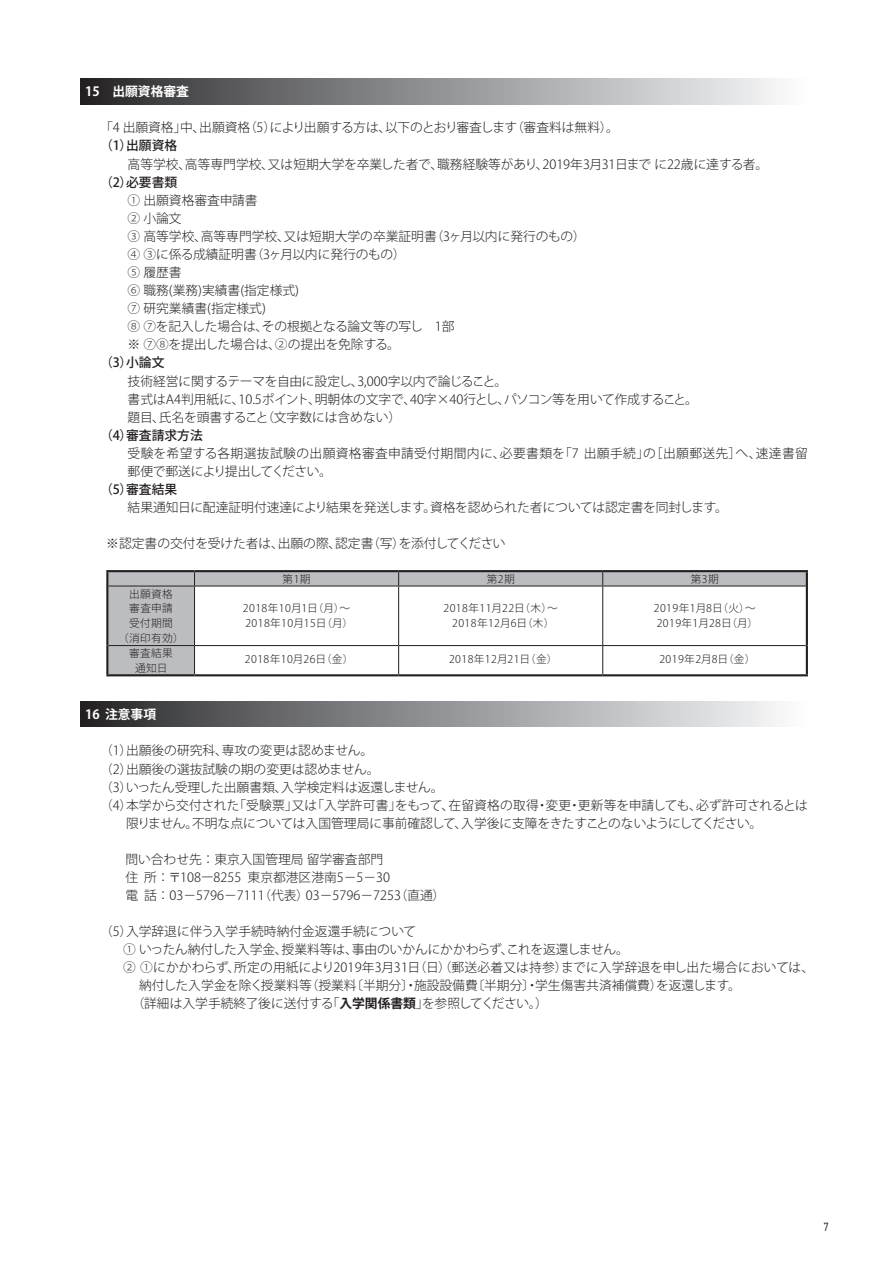
<style>
.page{position:relative;width:893px;height:1263px;background:#fff}
.page>*{position:absolute;margin:0;border:0;box-sizing:border-box;transform-origin:0 0}
.t1{font:300 12.75px/18.1px "Koz Go Pro";color:#231f20}
.t2{font:300 12.75px/18px "Koz Go Pro";letter-spacing:.03em;color:#231f20}
.t3{font:300 12.75px "Koz Go Pro";letter-spacing:-.02em;color:#231f20}
.t4{font:500 12.75px "Koz Go Pro";color:#231f20}
.t5{font:700 12.75px "Koz Go Pro";color:#fff}
.t6{font:11.7px "Static";color:#231f20}
.t7{font:300 10.65px/14.9px "Koz Go Pro";letter-spacing:.04em;color:#231f20;text-align:center}
.s1{font-weight:700}
</style>
<div class="page">
<div style="left:81px;top:701px;width:744px;height:26px;background:linear-gradient(to right,#2a2a2d,#fff)"></div>
<div style="left:81px;top:79px;width:744px;height:25px;background:linear-gradient(to right,#2a2a2d,#fff)"></div>
<svg style="left:108px;top:572px;width:698px;height:102px"></svg>
<svg style="left:194px;top:572px;width:1px;height:14px"></svg>
<svg style="left:398px;top:572px;width:1px;height:14px"></svg>
<hr style="left:108px;top:586px;width:87px;height:1px;background:#231f20">
<hr style="left:195px;top:586px;width:204px;height:1px;background:#231f20">
<hr style="left:194px;top:586px;width:1px;height:59px;background:#231f20">
<hr style="left:399px;top:586px;width:204px;height:1px;background:#231f20">
<hr style="left:398px;top:586px;width:1px;height:59px;background:#231f20">
<hr style="left:603px;top:586px;width:203px;height:1px;background:#231f20">
<hr style="left:108px;top:645px;width:87px;height:1px;background:#231f20">
<hr style="left:195px;top:645px;width:204px;height:1px;background:#231f20">
<svg style="left:194px;top:646px;width:1px;height:28px"></svg>
<hr style="left:399px;top:645px;width:204px;height:1px;background:#231f20">
<svg style="left:398px;top:646px;width:1px;height:28px"></svg>
<hr style="left:603px;top:645px;width:203px;height:1px;background:#231f20">
<hr style="left:106px;top:570px;width:89px;height:2px;background:#231f20">
<svg style="left:106px;top:572px;width:2px;height:14px"></svg>
<hr style="left:195px;top:570px;width:204px;height:2px;background:#231f20">
<hr style="left:399px;top:570px;width:204px;height:2px;background:#231f20">
<hr style="left:603px;top:570px;width:205px;height:2px;background:#231f20">
<svg style="left:806px;top:572px;width:2px;height:14px"></svg>
<hr style="left:106px;top:586px;width:2px;height:59px;background:#231f20">
<hr style="left:806px;top:586px;width:2px;height:59px;background:#231f20">
<hr style="left:106px;top:645px;width:2px;height:29px;background:#231f20">
<hr style="left:806px;top:645px;width:2px;height:29px;background:#231f20">
<hr style="left:106px;top:674px;width:89px;height:2px;background:#231f20">
<hr style="left:195px;top:674px;width:204px;height:2px;background:#231f20">
<hr style="left:399px;top:674px;width:204px;height:2px;background:#231f20">
<hr style="left:603px;top:674px;width:205px;height:2px;background:#231f20">
<svg style="left:602px;top:572px;width:1px;height:14px"></svg>
<hr style="left:602px;top:586px;width:1px;height:59px;background:#231f20">
<svg style="left:602px;top:646px;width:1px;height:28px"></svg>
<p class="t5" style="left:85px;top:83px;width:105px">15　出願資格審査</p>
<p class="t1" style="left:100px;top:119px;width:520px">「4 出願資格」中、出願資格（5）により出願する方は、以下のとおり審査します（審査料は無料）。</p>
<p class="t4" style="left:100px;top:138px;width:79px">（1）出願資格</p>
<p class="t1" style="left:128px;top:155px;width:642px">高等学校、高等専門学校、又は短期大学を卒業した者で、職務経験等があり、2019年3月31日までに22歳に達する者。</p>
<p class="t4" style="left:100px;top:174px;width:79px">（2）必要書類</p>
<p class="t1" style="left:128px;top:191px;width:459px">① 出願資格審査申請書<br>② 小論文<br>③ 高等学校、高等専門学校、又は短期大学の卒業証明書（3ヶ月以内に発行のもの）<br>④ ③に係る成績証明書（3ヶ月以内に発行のもの）<br>⑤ 履歴書<br>⑥ 職務(業務)実績書(指定様式)<br>⑦ 研究業績書(指定様式)<br>⑧ ⑦を記入した場合は、その根拠となる論文等の写し　1部<br>※ ⑦⑧を提出した場合は、②の提出を免除する。</p>
<p class="t4" style="left:100px;top:355px;width:66px">（3）小論文</p>
<p class="t1" style="left:128px;top:372px;width:572px">技術経営に関するテーマを自由に設定し、3,000字以内で論じること。<br>書式はA4判用紙に、10.5ポイント、明朝体の文字で、40字×40行とし、パソコン等を用いて作成すること。題目、氏名を頭書すること（文字数には含めない）</p>
<p class="t4" style="left:100px;top:427px;width:104px">（4）審査請求方法</p>
<p class="t2" style="left:128px;top:444px;width:682px">受験を希望する各期選抜試験の出願資格審査申請受付期間内に、必要書類を「7 出願手続」の［出願郵送先］へ、速達書留郵便で郵送により提出してください。</p>
<p class="t4" style="left:100px;top:481px;width:79px">（5）審査結果</p>
<p class="t1" style="left:128px;top:498px;width:602px">結果通知日に配達証明付速達により結果を発送します。資格を認められた者については認定書を同封します。</p>
<p class="t1" style="left:106px;top:534px;width:401px">※認定書の交付を受けた者は、出願の際、認定書（写）を添付してください</p>
<p class="t7" style="left:118px;top:586px;width:67px">出願資格<br>審査申請<br>受付期間<br>（消印有効）</p>
<p class="t7" style="left:283px;top:571px;width:29px">第1期</p>
<p class="t7" style="left:487px;top:571px;width:29px">第2期</p>
<p class="t7" style="left:691px;top:571px;width:29px">第3期</p>
<p class="t7" style="left:243px;top:601px;width:111px;text-align:left">2018年10月1日（月）〜<br>2018年10月15日（月）</p>
<p class="t7" style="left:443px;top:601px;width:116px">2018年11月22日（木）〜<br>2018年12月6日（木）</p>
<p class="t7" style="left:654px;top:601px;width:106px;text-align:left">2019年1月8日（火）〜<br>2019年1月28日（月）</p>
<p class="t7" style="left:129px;top:646px;width:45px">審査結果通知日</p>
<p class="t7" style="left:245px;top:652px;width:110px">2018年10月26日（金）</p>
<p class="t7" style="left:449px;top:652px;width:110px">2018年12月21日（金）</p>
<p class="t7" style="left:659px;top:652px;width:97px">2019年2月8日（金）</p>
<p class="t5" style="left:85px;top:706px;width:73px">16 注意事項</p>
<p class="t1" style="left:100px;top:742px;width:275px">（1）出願後の研究科、専攻の変更は認めません。</p>
<p class="t1" style="left:100px;top:760px;width:281px">（2）出願後の選抜試験の期の変更は認めません。</p>
<p class="t1" style="left:100px;top:778px;width:345px">（3）いったん受理した出願書類、入学検定料は返還しません。</p>
<p class="t1" style="left:100px;top:796px;width:798px">（4）本学から交付された「受験票」又は「入学許可書」をもって、在留資格の取得・変更・更新等を申請しても、必ず許可されるとは　　　　　　　</p>
<p class="t3" style="left:126px;top:815px;width:638px">限りません。不明な点については入国管理局に事前確認して、入学後に支障をきたすことのないようにしてください。</p>
<p class="t1" style="left:125px;top:850px;width:321px">問い合わせ先：東京入国管理局留学審査部門<br>住 所：〒108ー8255 東京都港区港南5－5－30<br>電 話：03－5796－7111（代表）03－5796－7253（直通）</p>
<p class="t1" style="left:100px;top:922px;width:318px">（5）入学辞退に伴う入学手続時納付金返還手続について</p>
<p class="t1" style="left:123px;top:940px;width:507px">① いったん納付した入学金、授業料等は、事由のいかんにかかわらず、これを返還しません。</p>
<p class="t1" style="left:123px;top:959px;width:692px">② ①にかかわらず、所定の用紙により2019年3月31日（日）（郵送必着又は持参）までに入学辞退を申し出た場合においては、</p>
<p class="t1" style="left:139px;top:977px;width:603px">納付した入学金を除く授業料等（授業料〔半期分〕・施設設備費〔半期分〕・学生傷害共済補償費）を返還します。</p>
<p class="t1" style="left:132px;top:995px;width:418px">（詳細は入学手続終了後に送付する「<span class="s1">入学関係書類</span>」を参照してください。）</p>
<p class="t6" style="left:824px;top:1219px;width:7px">7</p>
</div>
